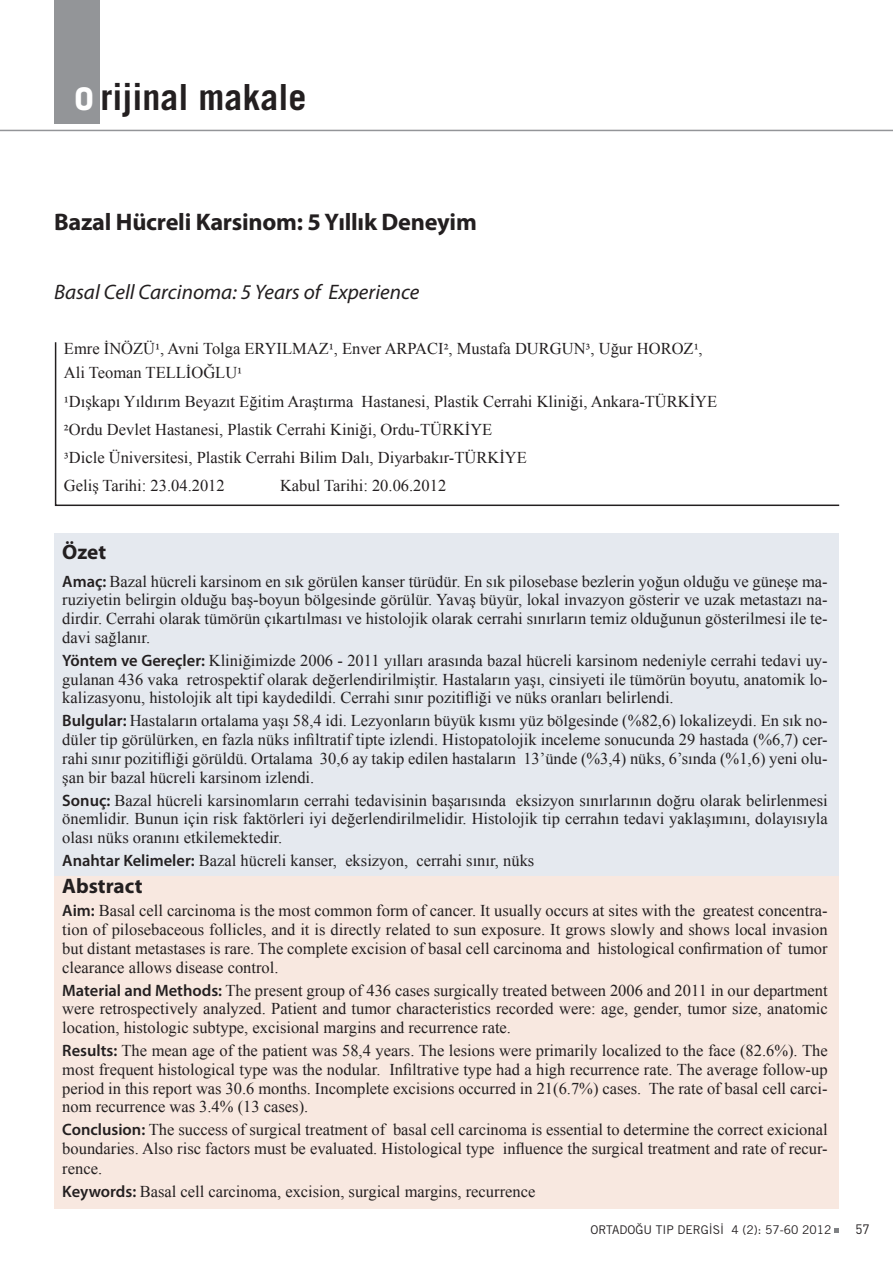
<style>
.page{position:relative;width:893px;height:1263px;background:#fff}
.page>*{position:absolute;margin:0;border:0;box-sizing:border-box;transform-origin:0 0}
.t1{font:700 41.4px "Trade Gothic LT Std";color:#fff}
.t2{font:700 36px "Trade Gothic LT Std";color:#231f20}
.t3{font:700 24px "Myriad Pro";letter-spacing:-.01em;color:#231f20}
.t4{font:italic 21px "Myriad Pro";color:#231f20}
.t5{font:700 21px "Myriad Pro";color:#231f20}
.t6{font:16.5px/18.8px "Times New Roman";color:#231f20;text-align:justify}
.t7{font:13.5px "DIN Pro";color:#231f20}
.t8{font:12px "Trade Gothic LT Std";color:#231f20}
.s1{font-family:"Garamond Premr Pro"}
.s2{font-family:"Myriad Pro";font-weight:600}
</style>
<div class="page">
<hr style="left:0;top:130px;width:893px;height:1px;background:#939598">
<svg style="left:54px;top:342px;width:786px;height:165px"></svg>
<div style="left:54px;top:533px;width:785px;height:343px;background:#e5e9ef"></div>
<div style="left:54px;top:876px;width:785px;height:333px;background:#f8e8e0"></div>
<svg style="left:835px;top:1228px;width:4px;height:4px"></svg>
<div style="left:55px;top:0;width:45px;height:124px;background:#939598"></div>
<h1 class="t1" style="left:74px;top:70px;width:22px">o</h1>
<h2 class="t2" style="left:100px;top:75px;width:208px">rijinal makale</h2>
<h3 class="t3" style="left:54px;top:206px;width:424px">Bazal Hücreli Karsinom: 5 Yıllık Deneyim</h3>
<p class="t4" style="left:54px;top:279px;width:367px">Basal Cell Carcinoma: 5 Years of Experience</p>
<p class="t6" style="left:64px;top:336px;width:640px;line-height:24px">Emre İNÖZÜ<span class="s1">1</span>, Avni Tolga ERYILMAZ<span class="s1">1</span>, Enver ARPACI<span class="s1">2</span>, Mustafa DURGUN<span class="s1">3</span>, Uğur HOROZ<span class="s1">1</span>,<br>Ali Teoman TELLİOĞLU<span class="s1">1</span></p>
<p class="t6" style="left:64px;top:387px;width:655px;line-height:28.3px;text-align:left"><span class="s1">1</span>Dışkapı Yıldırım Beyazıt Eğitim Araştırma Hastanesi, Plastik Cerrahi Kliniği, Ankara-TÜRKİYE <span class="s1">2</span>Ordu Devlet Hastanesi, Plastik Cerrahi Kiniği, Ordu-TÜRKİYE<br><span class="s1">3</span>Dicle Üniversitesi, Plastik Cerrahi Bilim Dalı, Diyarbakır-TÜRKİYE<br>Geliş Tarihi: 23.04.2012</p>
<p class="t6" style="left:280px;top:476px;width:168px">Kabul Tarihi: 20.06.2012</p>
<p class="t5" style="left:62px;top:539px;width:45px">Özet</p>
<p class="t6" style="left:62px;top:571px;width:767px"><span class="s2">Amaç:</span> Bazal hücreli karsinom en sık görülen kanser türüdür. En sık pilosebase bezlerin yoğun olduğu ve güneşe ma&shy;ruziyetin belirgin olduğu baş-boyun bölgesinde görülür. Yavaş büyür, lokal invazyon gösterir ve uzak metastazı na&shy;dirdir. Cerrahi olarak tümörün çıkartılması ve histolojik olarak cerrahi sınırların temiz olduğunun gösterilmesi ile te&shy;davi sağlanır.</p>
<p class="t6" style="left:62px;top:651px;width:767px"><span class="s2">Yöntem ve Gereçler:</span> Kliniğimizde 2006 - 2011 yılları arasında bazal hücreli karsinom nedeniyle cerrahi tedavi uy&shy;gulanan 436 vaka retrospektif olarak değerlendirilmiştir. Hastaların yaşı, cinsiyeti ile tümörün boyutu, anatomik lo&shy;kalizasyonu, histolojik alt tipi kaydedildi. Cerrahi sınır pozitifliği ve nüks oranları belirlendi.</p>
<p class="t6" style="left:62px;top:711px;width:767px"><span class="s2">Bulgular:</span> Hastaların ortalama yaşı 58,4 idi. Lezyonların büyük kısmı yüz bölgesinde (%82,6) lokalizeydi. En sık no&shy;düler tip görülürken, en fazla nüks infiltratif tipte izlendi. Histopatolojik inceleme sonucunda 29 hastada (%6,7) cer&shy;rahi sınır pozitifliği görüldü. Ortalama 30,6 ay takip edilen hastaların 13’ünde (%3,4) nüks, 6’sında (%1,6) yeni olu&shy;şan bir bazal hücreli karsinom izlendi.</p>
<p class="t6" style="left:62px;top:790px;width:767px"><span class="s2">Sonuç:</span> Bazal hücreli karsinomların cerrahi tedavisinin başarısında eksizyon sınırlarının doğru olarak belirlenmesi önemlidir. Bunun için risk faktörleri iyi değerlendirilmelidir. Histolojik tip cerrahın tedavi yaklaşımını, dolayısıyla olası nüks oranını etkilemektedir.</p>
<p class="t6" style="left:62px;top:851px;width:474px"><span class="s2">Anahtar Kelimeler:</span> Bazal hücreli kanser, eksizyon, cerrahi sınır, nüks</p>
<p class="t5" style="left:62px;top:873px;width:82px">Abstract</p>
<p class="t6" style="left:62px;top:901px;width:767px"><span class="s2">Aim:</span> Basal cell carcinoma is the most common form of cancer. It usually occurs at sites with the greatest concentra&shy;tion of pilosebaceous follicles, and it is directly related to sun exposure. It grows slowly and shows local invasion but distant metastases is rare. The complete excision of basal cell carcinoma and histological confirmation of tumor clearance allows disease control.</p>
<p class="t6" style="left:62px;top:980px;width:767px"><span class="s2">Material and Methods:</span> The present group of 436 cases surgically treated between 2006 and 2011 in our department were retrospectively analyzed. Patient and tumor characteristics recorded were: age, gender, tumor size, anatomic location, histologic subtype, excisional margins and recurrence rate.</p>
<p class="t6" style="left:62px;top:1041px;width:767px"><span class="s2">Results:</span> The mean age of the patient was 58,4 years. The lesions were primarily localized to the face (82.6%). The most frequent histological type was the nodular. Infiltrative type had a high recurrence rate. The average follow-up period in this report was 30.6 months. Incomplete excisions occurred in 21(6.7%) cases. The rate of basal cell carci&shy;nom recurrence was 3.4% (13 cases).</p>
<p class="t6" style="left:62px;top:1120px;width:767px"><span class="s2">Conclusion:</span> The success of surgical treatment of basal cell carcinoma is essential to determine the correct exicional boundaries. Also risc factors must be evaluated. Histological type influence the surgical treatment and rate of recur&shy;rence.</p>
<p class="t6" style="left:62px;top:1182px;width:475px"><span class="s2">Keywords:</span> Basal cell carcinoma, excision, surgical margins, recurrence</p>
<p class="t8" style="left:590px;top:1223px;width:242px">ORTADOĞU TIP DERGİSİ 4 (2): 57-60 2012</p>
<p class="t7" style="left:855px;top:1221px;width:16px">57</p>
</div>
